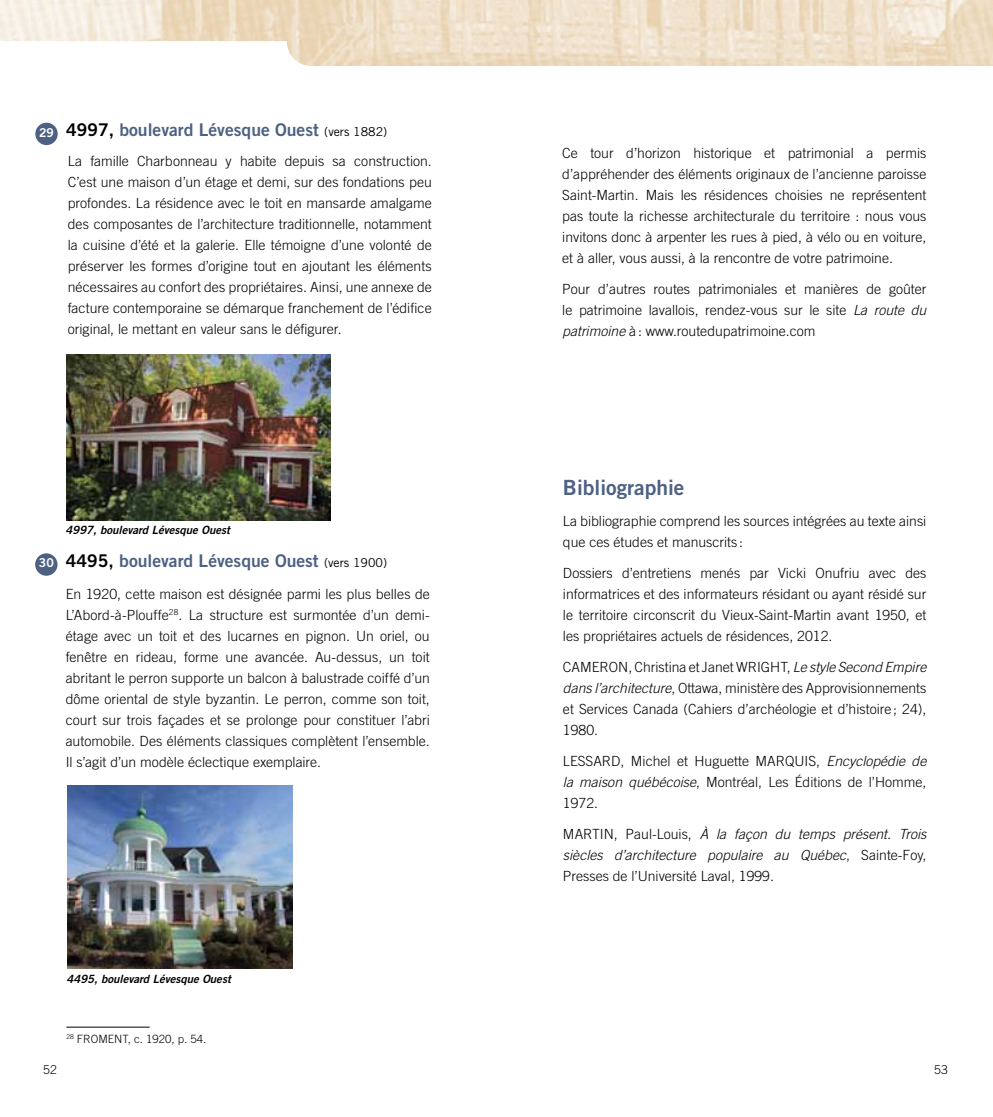
<style>
.page{position:relative;width:993px;height:1117px;background:#fff}
.page>*{position:absolute;margin:0;border:0;box-sizing:border-box;transform-origin:0 0}
.t1{font:21px "Trade Gothic LT Std Bd 2";color:#4d6183}
.t2{font:17.5px "Trade Gothic LT Std Bd 2";color:#4d6183}
.t3{font:300 14px/21px "Trade Gothic LT Std";color:#000;text-align:justify}
.t4{font:italic 300 14px/21px "Trade Gothic LT Std";color:#000;text-align:justify}
.t5{font:300 12.25px "Trade Gothic LT Std";color:#000}
.t6{font:11.38px "Trade Gothic LT Std Bd 2 Obl";color:#000}
.t7{font:300 11.38px "Trade Gothic LT Std";color:#000}
.s1{font-size:12.25px;color:#fff}
.s2{color:#000}
.s3{font-family:"Trade Gothic LT Std";font-size:12.25px;color:#000}
.s4{font-style:italic}
.s5{font-style:normal}
</style>
<div class="page">
<div style="left:35px;top:123px;width:23px;height:22px;background:#4d6183;border-radius:50%"></div>
<hr style="left:66px;top:1026px;width:84px;height:1px;background:#000">
<img style="left:66px;top:354px;width:265px;height:167px">
<div style="left:35px;top:553px;width:22px;height:22px;background:#4d6183;border-radius:50%"></div>
<img style="left:67px;top:785px;width:226px;height:183px">
<img style="left:0;top:0;width:992px;height:66px">
<p class="t2" style="left:39px;top:119px;width:349px"><span class="s1">29</span> <span class="s2">4997,</span> boulevard Lévesque Ouest <span class="s3">(vers 1882)</span></p>
<p class="t3" style="left:68px;top:150px;width:365px">La famille Charbonneau y habite depuis sa construction.<br>C’est une maison d’un étage et demi, sur des fondations peu profondes. La résidence avec le toit en mansarde amalgame des composantes de l’architecture traditionnelle, notamment la cuisine d’été et la galerie. Elle témoigne d’une volonté de préserver les formes d’origine tout en ajoutant les éléments nécessaires au confort des propriétaires. Ainsi, une annexe de facture contemporaine se démarque franchement de l’édifice original, le mettant en valeur sans le défigurer.</p>
<p class="t6" style="left:65px;top:522px;width:167px">4997, boulevard Lévesque Ouest</p>
<p class="t2" style="left:39px;top:549px;width:349px"><span class="s1">30</span> <span class="s2">4495,</span> boulevard Lévesque Ouest <span class="s3">(vers 1900)</span></p>
<p class="t3" style="left:66px;top:583px;width:365px">En 1920, cette maison est désignée parmi les plus belles de L’Abord-à-Plouffe<sup>28</sup>. La structure est surmontée d’un demi&shy;étage avec un toit et des lucarnes en pignon. Un oriel, ou fenêtre en rideau, forme une avancée. Au-dessus, un toit abritant le perron supporte un balcon à balustrade coiffé d’un dôme oriental de style byzantin. Le perron, comme son toit, court sur trois façades et se prolonge pour constituer l’abri automobile. Des éléments classiques complètent l’ensemble.<br>Il s’agit d’un modèle éclectique exemplaire.</p>
<p class="t6" style="left:66px;top:971px;width:167px">4495, boulevard Lévesque Ouest</p>
<p class="t7" style="left:66px;top:1031px;width:141px"><sup>28</sup> FROMENT, c. 1920, p. 54.</p>
<p class="t3" style="left:562px;top:142px;width:365px">Ce tour d’horizon historique et patrimonial a permis d’appréhender des éléments originaux de l’ancienne paroisse Saint-Martin. Mais les résidences choisies ne représentent pas toute la richesse architecturale du territoire : nous vous invitons donc à arpenter les rues à pied, à vélo ou en voiture, et à aller, vous aussi, à la rencontre de votre patrimoine.</p>
<p class="t3" style="left:562px;top:278px;width:365px">Pour d’autres routes patrimoniales et manières de goûter le patrimoine lavallois, rendez-vous sur le site <span class="s4">La route du patrimoine</span> à: www.routedupatrimoine.com</p>
<h1 class="t1" style="left:563px;top:474px;width:123px">Bibliographie</h1>
<p class="t3" style="left:563px;top:510px;width:365px">La bibliographie comprend les sources intégrées au texte ainsi que ces études et manuscrits :</p>
<p class="t3" style="left:563px;top:562px;width:365px">Dossiers d’entretiens menés par Vicki Onufriu avec des informatrices et des informateurs résidant ou ayant résidé sur le territoire circonscrit du Vieux-Saint-Martin avant 1950, et les propriétaires actuels de résidences, 2012.</p>
<p class="t3" style="left:563px;top:656px;width:365px">CAMERON, Christina et Janet WRIGHT, <span class="s4">Le style Second Empire dans l’architecture</span>, Ottawa, ministère des Approvisionnements et Services Canada (Cahiers d’archéologie et d’histoire ; 24), 1980.</p>
<p class="t3" style="left:563px;top:750px;width:365px">LESSARD, Michel et Huguette MARQUIS, <span class="s4">Encyclopédie de la maison québécoise</span>, Montréal, Les Éditions de l’Homme, 1972.</p>
<p class="t4" style="left:563px;top:823px;width:365px"><span class="s5">MARTIN, Paul-Louis,</span> À la façon du temps présent. Trois siècles d’architecture populaire au Québec<span class="s5">, Sainte-Foy, Presses de l’Université Laval, 1999.</span></p>
<p class="t5" style="left:43px;top:1061px;width:15px">52</p>
<p class="t5" style="left:933px;top:1061px;width:15px">53</p>
</div>
